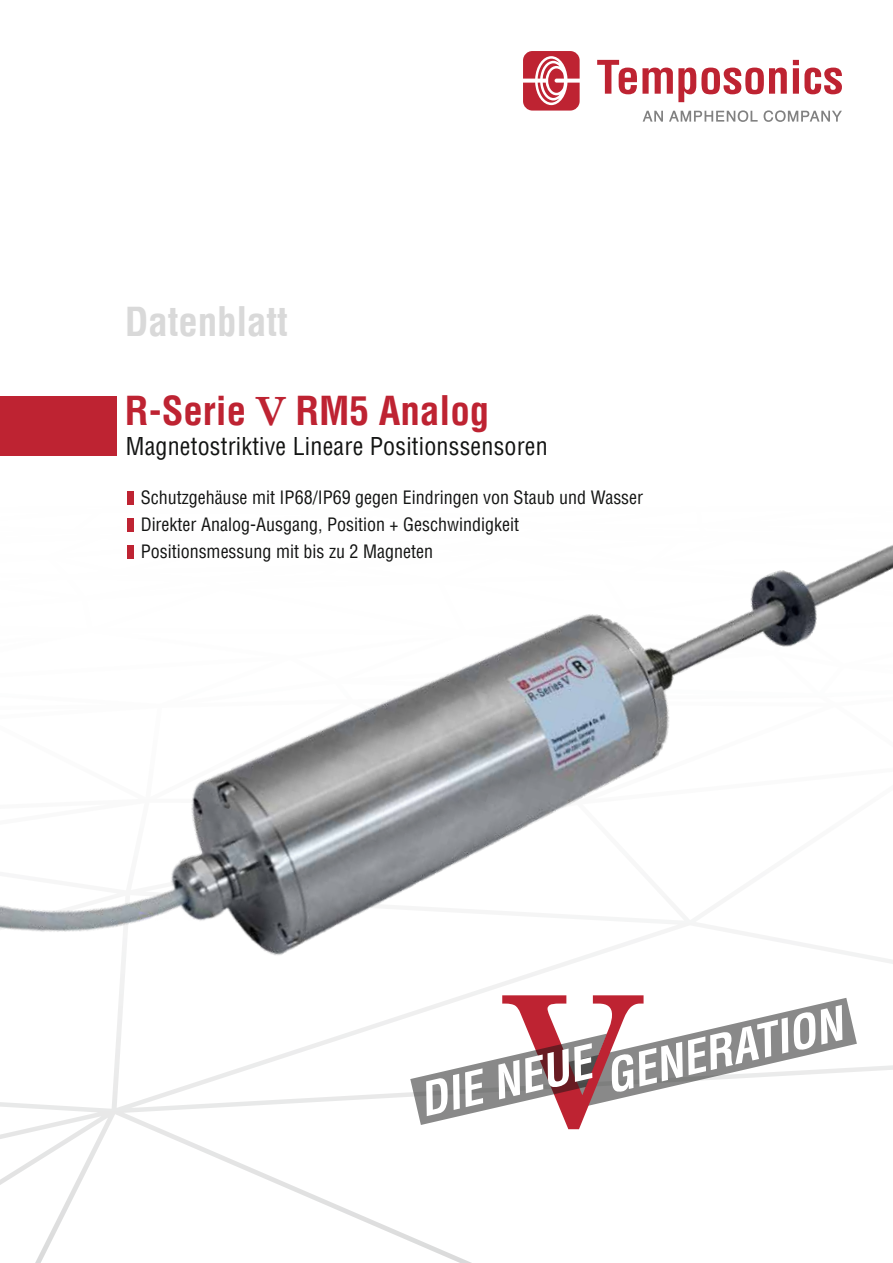
<style>
.page{position:relative;width:893px;height:1263px;background:#fff}
.page>*{position:absolute;margin:0;border:0;box-sizing:border-box;transform-origin:0 0}
.t1{font:700 181.5px "Century Schoolbook";color:#be2332}
.t2{font:italic 700 condensed 45.3px "Helvetica LT Pro";color:#fff}
.t3{font:700 condensed 39px "Helvetica LT Pro";color:#be2332}
.t4{font:700 condensed 39px "Helvetica LT Pro";letter-spacing:-.005em;color:#d9d9d9}
.t5{font:condensed 24px "Helvetica LT Pro";letter-spacing:.01em;color:#131413}
.t6{font:condensed 18px/27px "Helvetica LT Pro";color:#131413}
.s1{font-family:"Century Schoolbook";font-stretch:normal}
</style>
<div class="page">
<svg style="left:597px;top:60px;width:190px;height:42px"></svg>
<svg style="left:793px;top:60px;width:49px;height:34px"></svg>
<svg style="left:643px;top:111px;width:20px;height:11px"></svg>
<svg style="left:669px;top:110px;width:89px;height:12px"></svg>
<svg style="left:764px;top:110px;width:78px;height:12px"></svg>
<svg style="left:523px;top:51px;width:57px;height:60px"></svg>
<img style="left:0;top:396px;width:893px;height:786px">
<h3 class="t4" style="left:125px;top:296px;width:164px">Datenblatt</h3>
<h3 class="t3" style="left:125px;top:385px;width:366px">R-Serie <span class="s1">V</span> RM5 Analog</h3>
<h3 class="t5" style="left:126px;top:431px;width:424px">Magnetostriktive Lineare Positionssensoren</h3>
<p class="t6" style="left:141px;top:484px;width:504px">Schutzgehäuse mit IP68/IP69 gegen Eindringen von Staub und Wasser<br>Direkter Analog-Ausgang, Position + Geschwindigkeit<br>Positionsmessung mit bis zu 2 Magneten</p>
<h1 class="t1" style="left:504px;top:920px;width:139px">V</h1>
<h2 class="t2" style="left:599px;top:1048px;width:243px;rotate:-13deg">GENERATION</h2>
<h2 class="t2" style="left:413px;top:1071px;width:177px;rotate:-13deg">DIE NEUE</h2>
</div>
